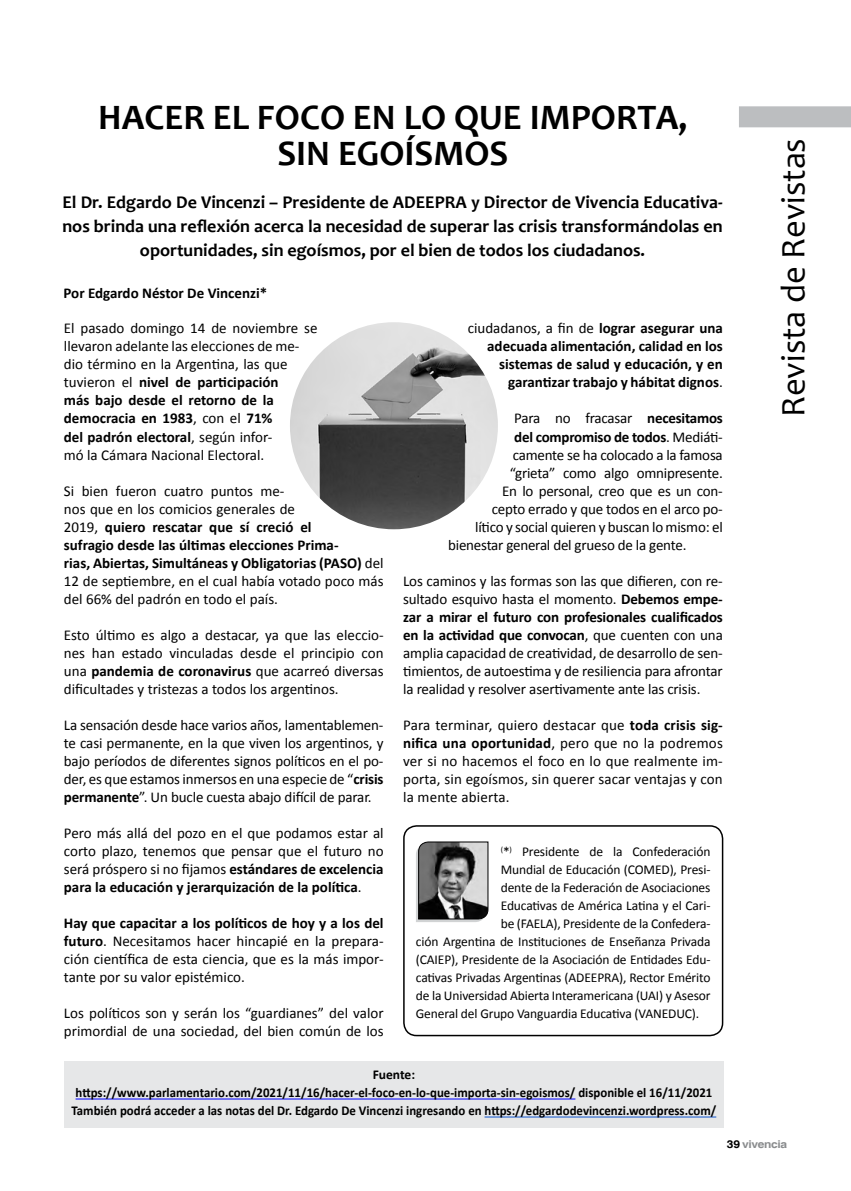
<style>
.page{position:relative;width:851px;height:1191px;background:#fff}
.page>*{position:absolute;margin:0;border:0;box-sizing:border-box;transform-origin:0 0}
.t1{font:700 36px/36px "Candara";color:#000;text-align:center}
.t2{font:34.5px "Candara";color:#000}
.t3{font:700 18px/24px "Candara";color:#000;text-align:center}
.t4{font:15px/18px "Calibri";color:#000;text-align:justify}
.t5{font:700 15px/18px "Calibri";color:#000;text-align:right}
.t6{font:13.5px "Calibri";letter-spacing:-.01em;color:#000}
.t7{font:700 13.5px/18px "Calibri";color:#000;text-align:center}
.t8{font:700 10.8px "Helvetica";letter-spacing:-.03em;color:#8a8c8e;scale:1.11 1}
.s1{font-weight:700}
.s2{font-weight:400}
.s3{color:#000}
</style>
<div class="page">
<div style="left:64px;top:1060px;width:659px;height:67px;background:#e6e7e8"></div>
<div style="left:738px;top:106px;width:112px;height:21px;background:#bcbec0"></div>
<div style="left:403px;top:825px;width:320px;height:211px;border:2px solid #000;border-radius:13px"></div>
<svg style="left:416px;top:841px;width:72px;height:81px;background:#757676"></svg>
<img style="left:290px;top:322px;width:208px;height:207px;border-radius:104px">
<hr style="left:76px;top:1098px;width:499px;height:1px;background:#00f">
<hr style="left:484px;top:1116px;width:232px;height:1px;background:#15c">
<h1 class="t1" style="left:98px;top:99px;width:590px">HACER EL FOCO EN LO QUE IMPORTA,<br>SIN EGOÍSMOS</h1>
<p class="t3" style="left:62px;top:190px;width:661px">El Dr. Edgardo De Vincenzi – Presidente de ADEEPRA y Director de Vivencia Educativa&shy;nos brinda una reflexión acerca la necesidad de superar las crisis transformándolas en oportunidades, sin egoísmos, por el bien de todos los ciudadanos.</p>
<p class="t5" style="left:63px;top:284px;width:205px">Por Edgardo Néstor De Vincenzi*</p>
<p class="t4" style="left:64px;top:319px;width:255px;text-align:left">El pasado domingo 14 de noviembre se llevaron adelante las elecciones de me&shy;dio término en la Argentina, las que tuvieron el <span class="s1">nivel de participación<br>más bajo desde el retorno de la democracia en 1983</span>, con el <span class="s1">71%<br>del padrón electoral</span>, según infor-<br>mó la Cámara Nacional Electoral.</p>
<p class="t4" style="left:64px;top:481px;width:321px;text-align:left">Si bien fueron cuatro puntos me-<br>nos que en los comicios generales de<br>2019, <span class="s1">quiero rescatar que sí creció el<br>sufragio desde las últimas elecciones Prima-<br>rias, Abiertas, Simultáneas y Obligatorias (PASO)</span> del 12 de septiembre, en el cual había votado poco más del 66% del padrón en todo el país.</p>
<p class="t4" style="left:64px;top:625px;width:321px">Esto último es algo a destacar, ya que las eleccio&shy;nes han estado vinculadas desde el principio con una <span class="s1">pandemia de coronavirus</span> que acarreó diversas dificultades y tristezas a todos los argentinos.</p>
<p class="t4" style="left:64px;top:715px;width:321px">La sensación desde hace varios años, lamentablemen&shy;te casi permanente, en la que viven los argentinos, y bajo períodos de diferentes signos políticos en el po&shy;der, es que estamos inmersos en una especie de “<span class="s1">crisis permanente</span>”. Un bucle cuesta abajo difícil de parar.</p>
<p class="t4" style="left:64px;top:823px;width:321px">Pero más allá del pozo en el que podamos estar al corto plazo, tenemos que pensar que el futuro no será próspero si no fijamos <span class="s1">estándares de excelencia para la educación y jerarquización de la política</span>.</p>
<p class="t4" style="left:64px;top:913px;width:321px"><span class="s1">Hay que capacitar a los políticos de hoy y a los del futuro</span>. Necesitamos hacer hincapié en la prepara&shy;ción científica de esta ciencia, que es la más impor&shy;tante por su valor epistémico.</p>
<p class="t4" style="left:64px;top:1003px;width:321px">Los políticos son y serán los “guardianes” del valor primordial de una sociedad, del bien común de los</p>
<p class="t5" style="left:467px;top:319px;width:257px"><span class="s2">ciudadanos, a fin de</span> lograr asegurar una adecuada alimentación, calidad en los sistemas de salud y educación, y en garantizar trabajo y hábitat dignos<span class="s2">.</span></p>
<p class="t4" style="left:514px;top:409px;width:210px">Para no fracasar <span class="s1">necesitamos</span></p>
<p class="t5" style="left:514px;top:427px;width:210px">del compromiso de todos<span class="s2">. Mediáti-</span></p>
<p class="t4" style="left:512px;top:445px;width:211px">camente se ha colocado a la famosa</p>
<p class="t4" style="left:509px;top:463px;width:214px">“grieta” como algo omnipresente.</p>
<p class="t4" style="left:502px;top:481px;width:222px">En lo personal, creo que es un con-</p>
<p class="t4" style="left:491px;top:499px;width:232px">cepto errado y que todos en el arco po-</p>
<p class="t4" style="left:475px;top:517px;width:249px">lítico y social quieren y buscan lo mismo: el</p>
<p class="t4" style="left:448px;top:535px;width:240px">bienestar general del grueso de la gente.</p>
<p class="t4" style="left:403px;top:571px;width:321px">Los caminos y las formas son las que difieren, con re&shy;sultado esquivo hasta el momento. <span class="s1">Debemos empe&shy;zar a mirar el futuro con profesionales cualificados en la actividad que convocan</span>, que cuenten con una amplia capacidad de creatividad, de desarrollo de sen&shy;timientos, de autoestima y de resiliencia para afrontar la realidad y resolver asertivamente ante las crisis.</p>
<p class="t4" style="left:403px;top:715px;width:321px">Para terminar, quiero destacar que <span class="s1">toda crisis sig&shy;nifica una oportunidad</span>, pero que no la podremos ver si no hacemos el foco en lo que realmente im&shy;porta, sin egoísmos, sin querer sacar ventajas y con la mente abierta.</p>
<p class="t6" style="left:500px;top:843px;width:211px"><sup>(</sup>*<sup>)</sup> Presidente de la Confederación</p>
<p class="t6" style="left:500px;top:861px;width:211px">Mundial de Educación (COMED), Presi-</p>
<p class="t6" style="left:500px;top:879px;width:211px">dente de la Federación de Asociaciones</p>
<p class="t6" style="left:500px;top:897px;width:211px">Educativas de América Latina y el Cari-</p>
<p class="t6" style="left:500px;top:915px;width:211px">be (FAELA), Presidente de la Confedera-</p>
<p class="t6" style="left:416px;top:933px;width:296px">ción Argentina de Instituciones de Enseñanza Privada</p>
<p class="t6" style="left:416px;top:951px;width:296px">(CAIEP), Presidente de la Asociación de Entidades Edu-</p>
<p class="t6" style="left:416px;top:969px;width:296px">cativas Privadas Argentinas (ADEEPRA), Rector Emérito</p>
<p class="t6" style="left:416px;top:987px;width:296px">de la Universidad Abierta Interamericana (UAI) y Asesor</p>
<p class="t6" style="left:416px;top:1005px;width:285px">General del Grupo Vanguardia Educativa (VANEDUC).</p>
<p class="t7" style="left:72px;top:1066px;width:646px">Fuente:<br>https://www.parlamentario.com/2021/11/16/hacer-el-foco-en-lo-que-importa-sin-egoismos/ disponible el 16/11/2021<br>También podrá acceder a las notas del Dr. Edgardo De Vincenzi ingresando en https://edgardodevincenzi.wordpress.com/</p>
<h2 class="t2" style="left:771px;top:417px;width:280px;rotate:-90deg">Revista de Revistas</h2>
<p class="t8" style="left:726px;top:1137px;width:56px"><span class="s3">39</span> vivencia</p>
</div>
